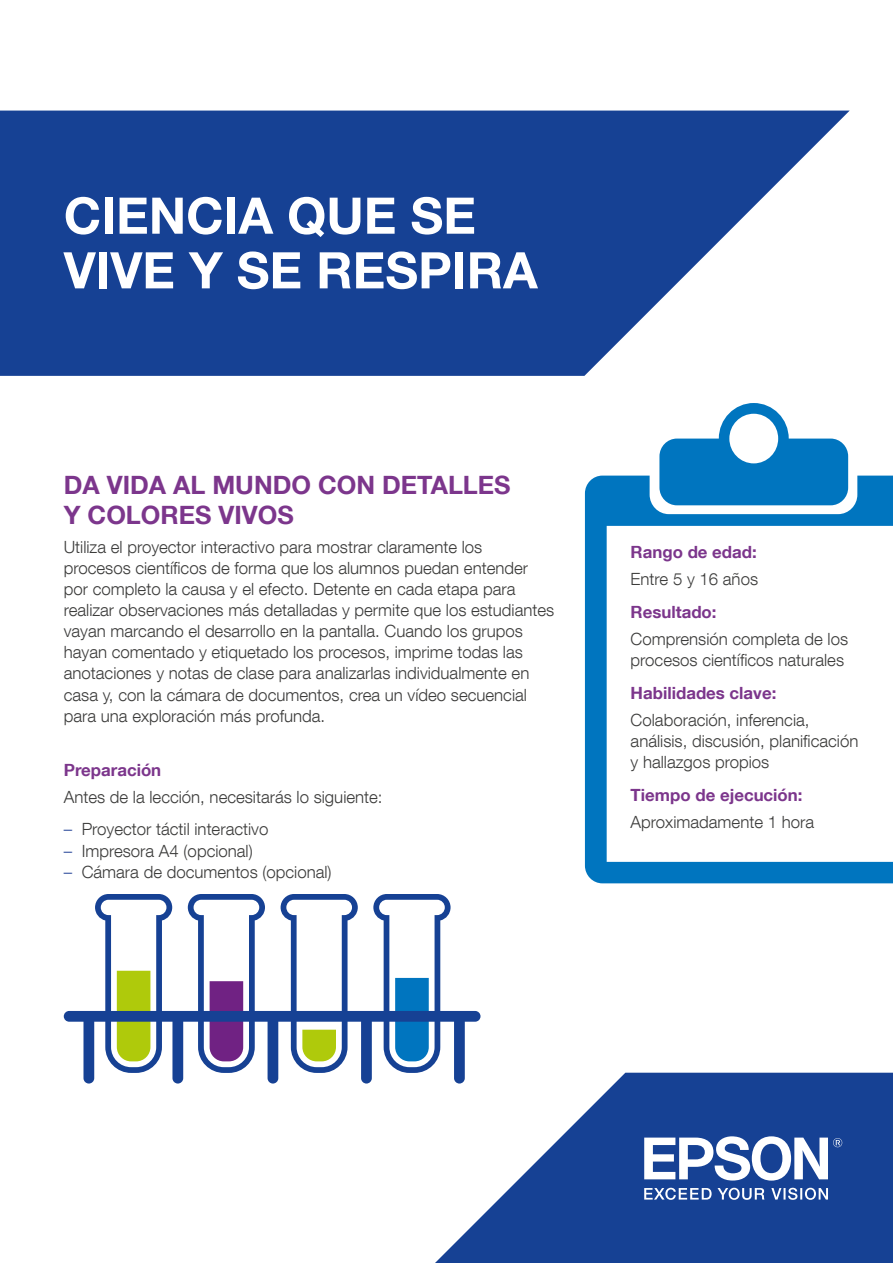
<style>
.page{position:relative;width:893px;height:1263px;background:#fff}
.page>*{position:absolute;margin:0;border:0;box-sizing:border-box;transform-origin:0 0}
.t1{font:700 50.4px "Helvetica Neue LT Com";color:#fff}
.t2{font:700 25.2px/29.4px "Helvetica Neue LT Com";color:#7c368c}
.t3{font:300 16.8px/21px "Helvetica Neue LT Com";color:#3c3c3b}
.t4{font:700 16.8px "Helvetica Neue LT Com";color:#7c368c}
.s1{color:#32509e}
</style>
<div class="page">
<svg style="left:435px;top:1073px;width:458px;height:190px;fill:#164194"></svg>
<svg style="left:644px;top:1188px;width:120px;height:12px"></svg>
<svg style="left:771px;top:1188px;width:57px;height:12px"></svg>
<svg style="left:644px;top:1136px;width:198px;height:44px"></svg>
<svg style="left:0;top:111px;width:849px;height:265px;fill:#164194"></svg>
<svg style="left:585px;top:476px;width:308px;height:407px"></svg>
<svg style="left:659px;top:403px;width:189px;height:102px"></svg>
<div style="left:64px;top:1011px;width:416px;height:11px;background:#164194;border-radius:5px"></div>
<svg style="left:83px;top:894px;width:382px;height:189px"></svg>
<h1 class="t1" style="left:64px;top:184px;width:31px">CIENCIA</h1>
<h1 class="t1" style="left:287px;top:184px;width:156px">QUE SE</h1>
<h1 class="t1" style="left:64px;top:239px;width:29px">VIVE</h1>
<h1 class="t1" style="left:189px;top:239px;width:161px">YSE RES</h1>
<h1 class="t1" style="left:418px;top:239px;width:63px">PIRA</h1>
<h2 class="t2" style="left:64px;top:470px;width:448px">Da vida al mundo con detalles y colores vivos</h2>
<p class="t3" style="left:64px;top:536px;width:492px">Utiliza el proyector interactivo para mostrar claramente los<br>procesos científicos de forma que los alumnos puedan entender por completo la causa y el efecto. Detente en cada etapa para realizar observaciones más detalladas y permite que los estudiantes vayan marcando el desarrollo en la pantalla. Cuando los grupos hayan comentado y etiquetado los procesos, imprime todas las anotaciones y notas de clase para analizarlas individualmente en casa y, con la cámara de documentos, crea un vídeo secuencial para una exploración más profunda.</p>
<p class="t4" style="left:64px;top:759px;width:99px">Preparación</p>
<p class="t3" style="left:64px;top:786px;width:320px">Antes de la lección, necesitarás lo siguiente:</p>
<p class="t3" style="left:64px;top:819px;width:206px"><span class="s1">–</span> Proyector táctil interactivo</p>
<p class="t3" style="left:64px;top:840px;width:191px"><span class="s1">–</span> Impresora A4 (opcional)</p>
<p class="t3" style="left:64px;top:861px;width:269px"><span class="s1">–</span> Cámara de documentos (opcional)</p>
<p class="t4" style="left:631px;top:541px;width:128px">Rango de edad:</p>
<p class="t3" style="left:631px;top:568px;width:129px">Entre 5 y 16 años</p>
<p class="t4" style="left:631px;top:601px;width:87px">Resultado:</p>
<p class="t3" style="left:631px;top:628px;width:219px">Comprensión completa de los procesos científicos naturales</p>
<p class="t4" style="left:631px;top:682px;width:147px">Habilidades clave:</p>
<p class="t3" style="left:631px;top:709px;width:229px">Colaboración, inferencia, análisis, discusión, planificación y hallazgos propios</p>
<p class="t4" style="left:631px;top:784px;width:173px">Tiempo de ejecución:</p>
<p class="t3" style="left:631px;top:811px;width:185px">Aproximadamente 1 hora</p>
</div>
